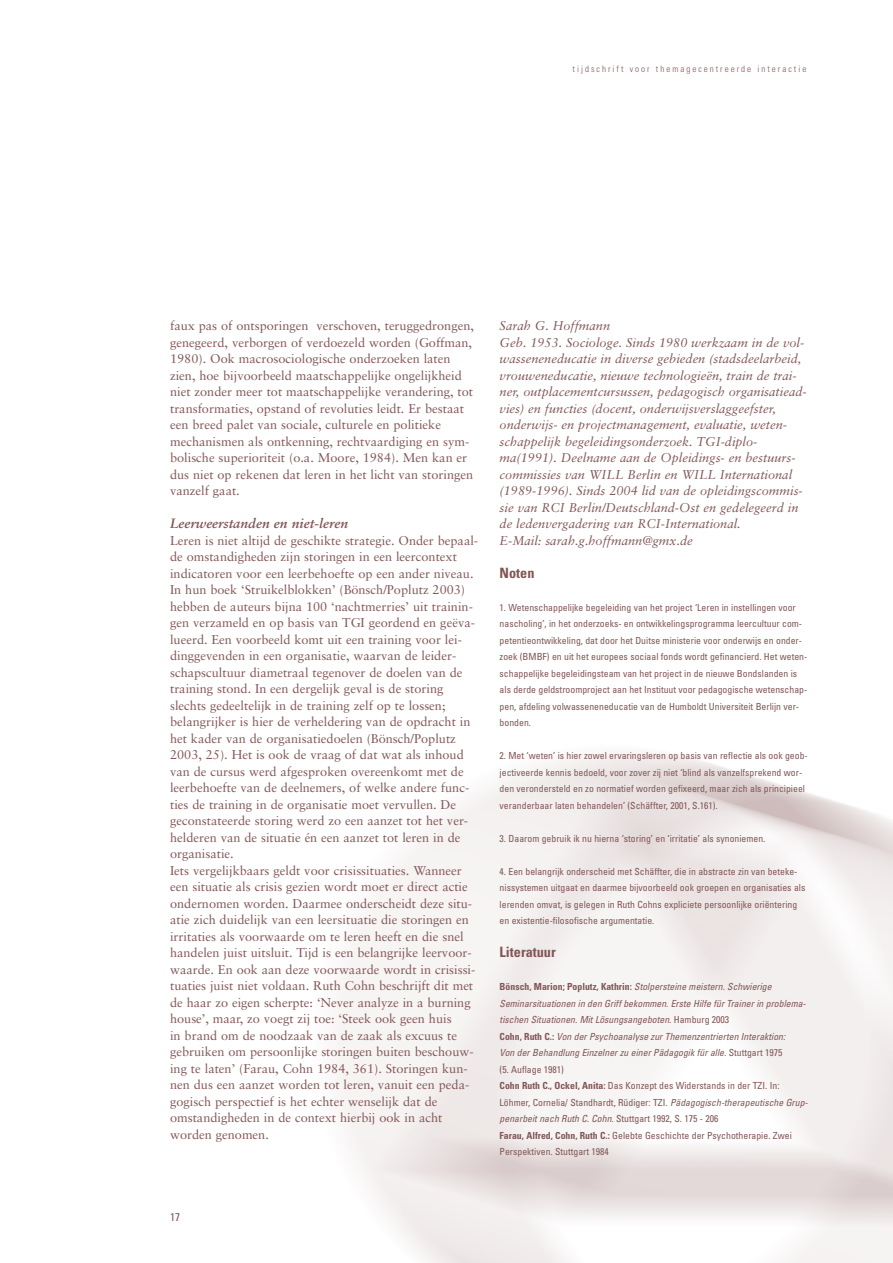
<style>
.page{position:relative;width:893px;height:1263px;background:#fff}
.page>*{position:absolute;margin:0;border:0;box-sizing:border-box;transform-origin:0 0}
.t1{font:700 condensed 14.25px "Univers";color:#825656}
.t2{font:italic 700 13.5px "Sabon";color:#825656}
.t3{font:12.75px/16.5px "Sabon";color:#825656}
.t4{font:italic 12.75px/16.5px "Sabon";color:#825656}
.t5{font:condensed 11.25px "Univers";color:#825656}
.t6{font:condensed 9.75px/16.5px "Univers";color:#825656}
.t7{font:italic condensed 9.75px/16.5px "Univers";color:#825656}
.t8{font:300 condensed 9px "Univers";letter-spacing:.22em;color:#825656}
.s1{font-weight:700;font-style:normal}
.s2{font-style:normal}
</style>
<div class="page">
<p class="t8" style="left:573px;top:65px;width:235px">tijdschrift voor themagecentreerde interactie</p>
<p class="t3" style="left:170px;top:318px;width:305px">faux pas of ontsporingen verschoven, teruggedrongen, genegeerd, verborgen of verdoezeld worden (Goffman, 1980). Ook macrosociologische onderzoeken laten zien, hoe bijvoorbeeld maatschappelijke ongelijkheid niet zonder meer tot maatschappelijke verandering, tot transformaties, opstand of revoluties leidt. Er bestaat een breed palet van sociale, culturele en politieke mechanismen als ontkenning, rechtvaardiging en sym&shy;bolische superioriteit (o.a. Moore, 1984). Men kan er dus niet op rekenen dat leren in het licht van storingen vanzelf gaat.</p>
<p class="t2" style="left:170px;top:518px;width:180px">Leerweerstanden en niet-leren</p>
<p class="t3" style="left:170px;top:533px;width:310px">Leren is niet altijd de geschikte strategie. Onder bepaal&shy;de omstandigheden zijn storingen in een leercontext indicatoren voor een leerbehoefte op een ander niveau.<br>In hun boek ‘Struikelblokken’ (Bönsch/Poplutz 2003) hebben de auteurs bijna 100 ‘nachtmerries’ uit trainin&shy;gen verzameld en op basis van TGI geordend en geëva&shy;lueerd. Een voorbeeld komt uit een training voor lei&shy;dinggevenden in een organisatie, waarvan de leider&shy;schapscultuur diametraal tegenover de doelen van de training stond. In een dergelijk geval is de storing slechts gedeeltelijk in de training zelf op te lossen; belangrijker is hier de verheldering van de opdracht in het kader van de organisatiedoelen (Bönsch/Poplutz 2003, 25). Het is ook de vraag of dat wat als inhoud van de cursus werd afgesproken overeenkomt met de leerbehoefte van de deelnemers, of welke andere func&shy;ties de training in de organisatie moet vervullen. De geconstateerde storing werd zo een aanzet tot het ver&shy;helderen van de situatie én een aanzet tot leren in de organisatie.<br>Iets vergelijkbaars geldt voor crisissituaties. Wanneer een situatie als crisis gezien wordt moet er direct actie ondernomen worden. Daarmee onderscheidt deze situ&shy;atie zich duidelijk van een leersituatie die storingen en irritaties als voorwaarde om te leren heeft en die snel handelen juist uitsluit. Tijd is een belangrijke leervoor&shy;waarde. En ook aan deze voorwaarde wordt in crisissi&shy;tuaties juist niet voldaan. Ruth Cohn beschrijft dit met de haar zo eigen scherpte: ‘Never analyze in a burning house’, maar, zo voegt zij toe: ‘Steek ook geen huis<br>in brand om de noodzaak van de zaak als excuus te gebruiken om persoonlijke storingen buiten beschouw&shy;ing te laten’ (Farau, Cohn 1984, 361). Storingen kun&shy;nen dus een aanzet worden tot leren, vanuit een peda&shy;gogisch perspectief is het echter wenselijk dat de omstandigheden in de context hierbij ook in acht worden genomen.</p>
<p class="t4" style="left:500px;top:318px;width:309px">Sarah G. Hoffmann<br>Geb. 1953. Sociologe. Sinds 1980 werkzaam in de vol&shy;wasseneneducatie in diverse gebieden (stadsdeelarbeid, vrouweneducatie, nieuwe technologieën, train de trai&shy;ner, outplacementcursussen, pedagogisch organisatiead&shy;vies) en functies (docent, onderwijsverslaggeefster, onderwijs- en projectmanagement, evaluatie, weten&shy;schappelijk begeleidingsonderzoek. TGI-diplo&shy;ma(1991). Deelname aan de Opleidings- en bestuurs&shy;commissies van WILL Berlin en WILL International (1989-1996). Sinds 2004 lid van de opleidingscommis&shy;sie van RCI Berlin/Deutschland-Ost en gedelegeerd in de ledenvergadering van RCI-International.<br>E-Mail: sarah.g.hoffmann@gmx.de</p>
<p class="t1" style="left:500px;top:567px;width:36px">Noten</p>
<p class="t6" style="left:500px;top:600px;width:309px">1. Wetenschappelijke begeleiding van het project ‘Leren in instellingen voor nascholing’, in het onderzoeks- en ontwikkelingsprogramma leercultuur com&shy;petentieontwikkeling, dat door het Duitse ministerie voor onderwijs en onder&shy;zoek (BMBF) en uit het europees sociaal fonds wordt gefinancierd. Het weten&shy;schappelijke begeleidingsteam van het project in de nieuwe Bondslanden is als derde geldstroomproject aan het Instituut voor pedagogische wetenschap&shy;pen, afdeling volwasseneneducatie van de Humboldt Universiteit Berlijn ver&shy;bonden.</p>
<p class="t6" style="left:500px;top:748px;width:310px">2. Met ‘weten’ is hier zowel ervaringsleren op basis van reflectie als ook geob&shy;jectiveerde kennis bedoeld, voor zover zij niet ‘blind als vanzelfsprekend wor&shy;den verondersteld en zo normatief worden gefixeerd, maar zich als principieel veranderbaar laten behandelen’ (Schäffter, 2001, S.161).</p>
<p class="t6" style="left:500px;top:831px;width:267px">3. Daarom gebruik ik nu hierna ‘storing’ en ‘irritatie’ als synoniemen.</p>
<p class="t6" style="left:500px;top:864px;width:307px">4. Een belangrijk onderscheid met Schäffter, die in abstracte zin van beteke&shy;nissystemen uitgaat en daarmee bijvoorbeeld ook groepen en organisaties als lerenden omvat, is gelegen in Ruth Cohns expliciete persoonlijke oriëntering en existentie-filosofische argumentatie.</p>
<p class="t1" style="left:500px;top:947px;width:58px">Literatuur</p>
<p class="t7" style="left:500px;top:979px;width:310px"><span class="s1">Bönsch, Marion; Poplutz, Kathrin:</span> Stolpersteine meistern. Schwierige Seminarsituationen in den Griff bekommen. Erste Hilfe für Trainer in problema&shy;tischen Situationen. Mit Lösungsangeboten. <span class="s2">Hamburg 2003<br></span><span class="s1">Cohn, Ruth C.:</span> Von der Psychoanalyse zur Themenzentrierten Interaktion:<br>Von der Behandlung Einzelner zu einer Pädagogik für alle. <span class="s2">Stuttgart 1975<br>(5. Auflage 1981)<br></span><span class="s1">Cohn Ruth C., Ockel, Anita:</span> <span class="s2">Das Konzept des Widerstands in der TZI. In:<br>Löhmer, Cornelia/ Standhardt, Rüdiger: TZI.</span> Pädagogisch-therapeutische Grup&shy;penarbeit nach Ruth C. Cohn. <span class="s2">Stuttgart 1992, S. 175 - 206<br></span><span class="s1">Farau, Alfred, Cohn, Ruth C.:</span> <span class="s2">Gelebte Geschichte der Psychotherapie. Zwei Perspektiven. Stuttgart 1984</span></p>
<p class="t5" style="left:170px;top:1213px;width:11px">17</p>
</div>
